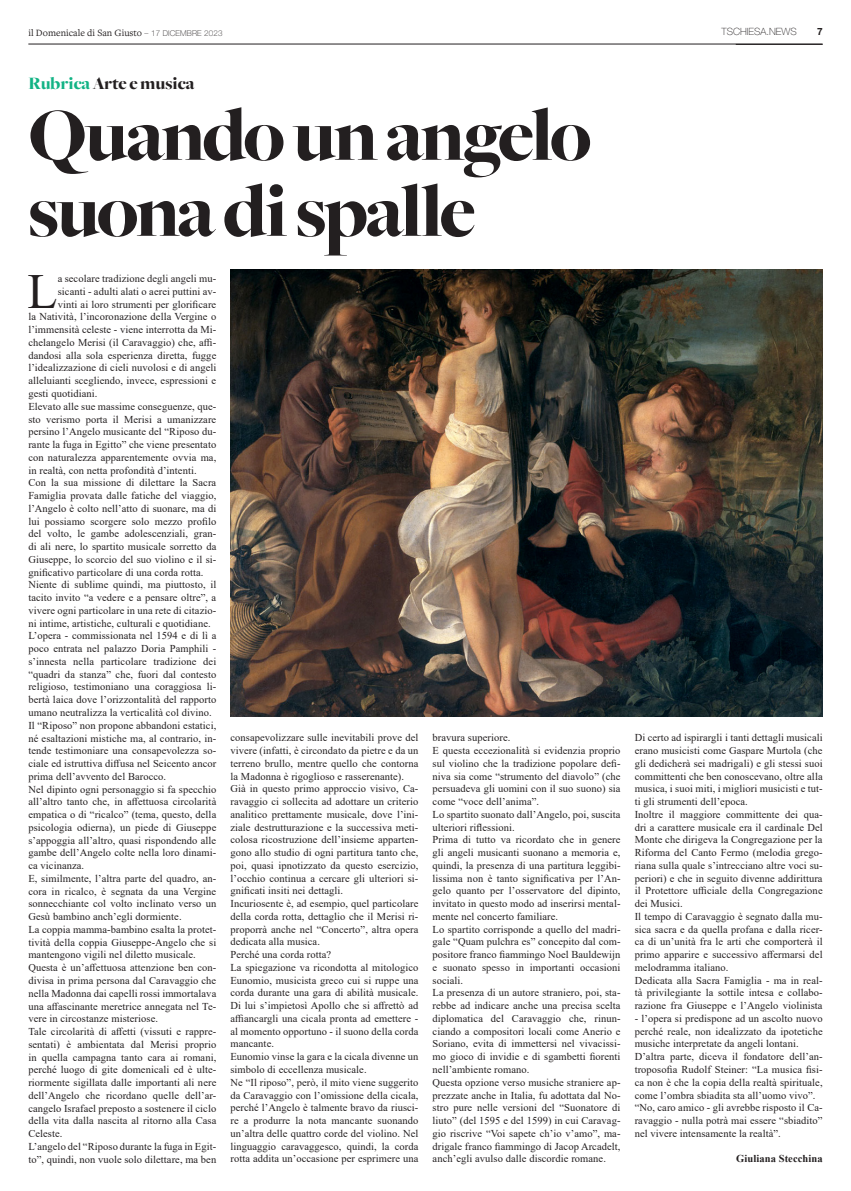
<style>
.page{position:relative;width:851px;height:1191px;background:#fff}
.page>*{position:absolute;margin:0;border:0;box-sizing:border-box;transform-origin:0 0}
.t1{font:900 78px "Freight Big";letter-spacing:-.035em;color:#231f20}
.t2{font:49px "Times New Roman";color:#231f20}
.t3{font:900 18px "Freight Big";color:#231f20}
.t4{font:10.5px/12.8px "Times New Roman";letter-spacing:.01em;color:#231f20;text-align:justify}
.t5{font:700 10.5px "Times New Roman";letter-spacing:.01em;color:#231f20}
.t6{font:10px "Freight Text Pro";color:#231f20}
.t7{font:100 10px "Helvetica Neue LT Std";color:#231f20}
.t8{font:700 10px "Helvetica Neue LT Std";color:#231f20}
.s1{font-family:"Helvetica Neue LT Std";font-weight:100;font-size:8px}
.s2{color:#12b385}
</style>
<div class="page">
<hr style="left:28px;top:44px;width:794px;height:1px;background:#231f20">
<img style="left:230px;top:269px;width:592px;height:447px">
<p class="t6" style="left:28px;top:26px;width:196px">il Domenicale di San Giusto <span class="s1">– 17 DICEMBRE 2023</span></p>
<p class="t7" style="left:721px;top:26px;width:77px">TSCHIESA.NEWS</p>
<p class="t8" style="left:816px;top:26px;width:7px">7</p>
<p class="t3" style="left:28px;top:74px;width:167px"><span class="s2">Rubrica</span> Arte e musica</p>
<p class="t1" style="left:28px;top:92px;width:564px">Quando un angelo</p>
<p class="t1" style="left:28px;top:168px;width:449px">suona di spalle</p>
<p class="t2" style="left:27px;top:257px;width:31px">L</p>
<p class="t4" style="left:58px;top:272px;width:160px">a secolare tradizione degli angeli mu-</p>
<p class="t4" style="left:58px;top:285px;width:160px">sicanti - adulti alati o aerei puttini av-</p>
<p class="t4" style="left:58px;top:297px;width:160px">vinti ai loro strumenti per glorificare</p>
<p class="t4" style="left:28px;top:310px;width:189px">la Natività, l’incoronazione della Vergine o</p>
<p class="t4" style="left:28px;top:323px;width:189px">l’immensità celeste - viene interrotta da Mi-</p>
<p class="t4" style="left:28px;top:336px;width:189px">chelangelo Merisi (il Caravaggio) che, affi-</p>
<p class="t4" style="left:28px;top:348px;width:189px">dandosi alla sola esperienza diretta, fugge</p>
<p class="t4" style="left:28px;top:361px;width:189px">l’idealizzazione di cieli nuvolosi e di angeli</p>
<p class="t4" style="left:28px;top:374px;width:189px">alleluianti scegliendo, invece, espressioni e</p>
<p class="t4" style="left:28px;top:387px;width:71px">gesti quotidiani.</p>
<p class="t4" style="left:28px;top:399px;width:189px">Elevato alle sue massime conseguenze, que&shy;sto verismo porta il Merisi a umanizzare persino l’Angelo musicante del “Riposo du&shy;rante la fuga in Egitto” che viene presentato con naturalezza apparentemente ovvia ma, in realtà, con netta profondità d’intenti.</p>
<p class="t4" style="left:28px;top:476px;width:189px">Con la sua missione di dilettare la Sacra Famiglia provata dalle fatiche del viaggio, l’Angelo è colto nell’atto di suonare, ma di lui possiamo scorgere solo mezzo profilo del volto, le gambe adolescenziali, gran&shy;di ali nere, lo spartito musicale sorretto da Giuseppe, lo scorcio del suo violino e il si&shy;gnificativo particolare di una corda rotta.</p>
<p class="t4" style="left:28px;top:578px;width:189px">Niente di sublime quindi, ma piuttosto, il tacito invito “a vedere e a pensare oltre”, a vivere ogni particolare in una rete di citazio&shy;ni intime, artistiche, culturali e quotidiane.</p>
<p class="t4" style="left:28px;top:629px;width:189px">L’opera - commissionata nel 1594 e di lì a poco entrata nel palazzo Doria Pamphili - s’innesta nella particolare tradizione dei “quadri da stanza” che, fuori dal contesto religioso, testimoniano una coraggiosa li&shy;bertà laica dove l’orizzontalità del rapporto umano neutralizza la verticalità col divino.</p>
<p class="t4" style="left:28px;top:718px;width:189px">Il “Riposo” non propone abbandoni estatici, né esaltazioni mistiche ma, al contrario, in&shy;tende testimoniare una consapevolezza so&shy;ciale ed istruttiva diffusa nel Seicento ancor prima dell’avvento del Barocco.</p>
<p class="t4" style="left:28px;top:782px;width:189px">Nel dipinto ogni personaggio si fa specchio all’altro tanto che, in affettuosa circolarità empatica o di “ricalco” (tema, questo, della psicologia odierna), un piede di Giuseppe s’appoggia all’altro, quasi rispondendo alle gambe dell’Angelo colte nella loro dinami&shy;ca vicinanza.</p>
<p class="t4" style="left:28px;top:871px;width:189px">E, similmente, l’altra parte del quadro, an&shy;cora in ricalco, è segnata da una Vergine sonnecchiante col volto inclinato verso un Gesù bambino anch’egli dormiente.</p>
<p class="t4" style="left:28px;top:922px;width:189px">La coppia mamma-bambino esalta la protet&shy;tività della coppia Giuseppe-Angelo che si mantengono vigili nel diletto musicale.</p>
<p class="t4" style="left:28px;top:961px;width:189px">Questa è un’affettuosa attenzione ben con&shy;divisa in prima persona dal Caravaggio che nella Madonna dai capelli rossi immortalava una affascinante meretrice annegata nel Te&shy;vere in circostanze misteriose.</p>
<p class="t4" style="left:28px;top:1024px;width:189px">Tale circolarità di affetti (vissuti e rappre&shy;sentati) è ambientata dal Merisi proprio in quella campagna tanto cara ai romani, perché luogo di gite domenicali ed è ulte&shy;riormente sigillata dalle importanti ali nere dell’Angelo che ricordano quelle dell’ar&shy;cangelo Israfael preposto a sostenere il ciclo della vita dalla nascita al ritorno alla Casa Celeste.</p>
<p class="t4" style="left:28px;top:1139px;width:189px">L’angelo del “Riposo durante la fuga in Egit&shy;to”, quindi, non vuole solo dilettare, ma ben</p>
<p class="t4" style="left:230px;top:731px;width:189px">consapevolizzare sulle inevitabili prove del vivere (infatti, è circondato da pietre e da un terreno brullo, mentre quello che contorna la Madonna è rigoglioso e rasserenante).</p>
<p class="t4" style="left:230px;top:782px;width:189px">Già in questo primo approccio visivo, Ca&shy;ravaggio ci sollecita ad adottare un criterio analitico prettamente musicale, dove l’ini&shy;ziale destrutturazione e la successiva meti&shy;colosa ricostruzione dell’insieme apparten&shy;gono allo studio di ogni partitura tanto che, poi, quasi ipnotizzato da questo esercizio, l’occhio continua a cercare gli ulteriori si&shy;gnificati insiti nei dettagli.</p>
<p class="t4" style="left:230px;top:897px;width:189px">Incuriosente è, ad esempio, quel particolare della corda rotta, dettaglio che il Merisi ri&shy;proporrà anche nel “Concerto”, altra opera dedicata alla musica.</p>
<p class="t4" style="left:230px;top:948px;width:102px">Perché una corda rotta?</p>
<p class="t4" style="left:230px;top:960px;width:189px">La spiegazione va ricondotta al mitologico Eunomio, musicista greco cui si ruppe una corda durante una gara di abilità musicale.<br>Di lui s’impietosì Apollo che si affrettò ad affiancargli una cicala pronta ad emettere - al momento opportuno - il suono della corda mancante.</p>
<p class="t4" style="left:230px;top:1050px;width:189px">Eunomio vinse la gara e la cicala divenne un simbolo di eccellenza musicale.</p>
<p class="t4" style="left:230px;top:1075px;width:189px">Ne “Il riposo”, però, il mito viene suggerito da Caravaggio con l’omissione della cicala, perché l’Angelo è talmente bravo da riusci&shy;re a produrre la nota mancante suonando un’altra delle quattro corde del violino. Nel linguaggio caravaggesco, quindi, la corda rotta addita un’occasione per esprimere una</p>
<p class="t4" style="left:432px;top:731px;width:79px">bravura superiore.</p>
<p class="t4" style="left:432px;top:743px;width:189px">E questa eccezionalità si evidenzia proprio sul violino che la tradizione popolare defi&shy;niva sia come “strumento del diavolo” (che persuadeva gli uomini con il suo suono) sia come “voce dell’anima”.</p>
<p class="t4" style="left:432px;top:807px;width:189px">Lo spartito suonato dall’Angelo, poi, suscita ulteriori riflessioni.</p>
<p class="t4" style="left:432px;top:833px;width:189px">Prima di tutto va ricordato che in genere gli angeli musicanti suonano a memoria e, quindi, la presenza di una partitura leggibi&shy;lissima non è tanto significativa per l’An&shy;gelo quanto per l’osservatore del dipinto, invitato in questo modo ad inserirsi mental&shy;mente nel concerto familiare.</p>
<p class="t4" style="left:432px;top:922px;width:189px">Lo spartito corrisponde a quello del madri&shy;gale “Quam pulchra es” concepito dal com&shy;positore franco fiammingo Noel Bauldewijn e suonato spesso in importanti occasioni sociali.</p>
<p class="t4" style="left:432px;top:986px;width:189px">La presenza di un autore straniero, poi, sta&shy;rebbe ad indicare anche una precisa scelta diplomatica del Caravaggio che, rinun&shy;ciando a compositori locali come Anerio e Soriano, evita di immettersi nel vivacissi&shy;mo gioco di invidie e di sgambetti fiorenti nell’ambiente romano.</p>
<p class="t4" style="left:432px;top:1075px;width:189px">Questa opzione verso musiche straniere ap&shy;prezzate anche in Italia, fu adottata dal No&shy;stro pure nelle versioni del “Suonatore di liuto” (del 1595 e del 1599) in cui Caravag&shy;gio riscrive “Voi sapete ch’io v’amo”, ma&shy;drigale franco fiammingo di Jacop Arcadelt, anch’egli avulso dalle discordie romane.</p>
<p class="t4" style="left:634px;top:731px;width:189px">Di certo ad ispirargli i tanti dettagli musicali erano musicisti come Gaspare Murtola (che gli dedicherà sei madrigali) e gli stessi suoi committenti che ben conoscevano, oltre alla musica, i suoi miti, i migliori musicisti e tut&shy;ti gli strumenti dell’epoca.</p>
<p class="t4" style="left:634px;top:807px;width:189px">Inoltre il maggiore committente dei qua&shy;dri a carattere musicale era il cardinale Del Monte che dirigeva la Congregazione per la Riforma del Canto Fermo (melodia grego&shy;riana sulla quale s’intrecciano altre voci su&shy;periori) e che in seguito divenne addirittura il Protettore ufficiale della Congregazione dei Musici.</p>
<p class="t4" style="left:634px;top:909px;width:189px">Il tempo di Caravaggio è segnato dalla mu&shy;sica sacra e da quella profana e dalla ricer&shy;ca di un’unità fra le arti che comporterà il primo apparire e successivo affermarsi del melodramma italiano.</p>
<p class="t4" style="left:634px;top:973px;width:189px">Dedicata alla Sacra Famiglia - ma in real&shy;tà privilegiante la sottile intesa e collabo&shy;razione fra Giuseppe e l’Angelo violinista</p>
<p class="t4" style="left:634px;top:1011px;width:189px">- l’opera si predispone ad un ascolto nuovo perché reale, non idealizzato da ipotetiche musiche interpretate da angeli lontani.</p>
<p class="t4" style="left:634px;top:1050px;width:189px">D’altra parte, diceva il fondatore dell’an&shy;troposofia Rudolf Steiner: “La musica fisi&shy;ca non è che la copia della realtà spirituale, come l’ombra sbiadita sta all’uomo vivo”.</p>
<p class="t4" style="left:634px;top:1101px;width:189px">“No, caro amico - gli avrebbe risposto il Ca&shy;ravaggio - nulla potrà mai essere “sbiadito” nel vivere intensamente la realtà”.</p>
<p class="t5" style="left:736px;top:1151px;width:88px">Giuliana Stecchina</p>
</div>
